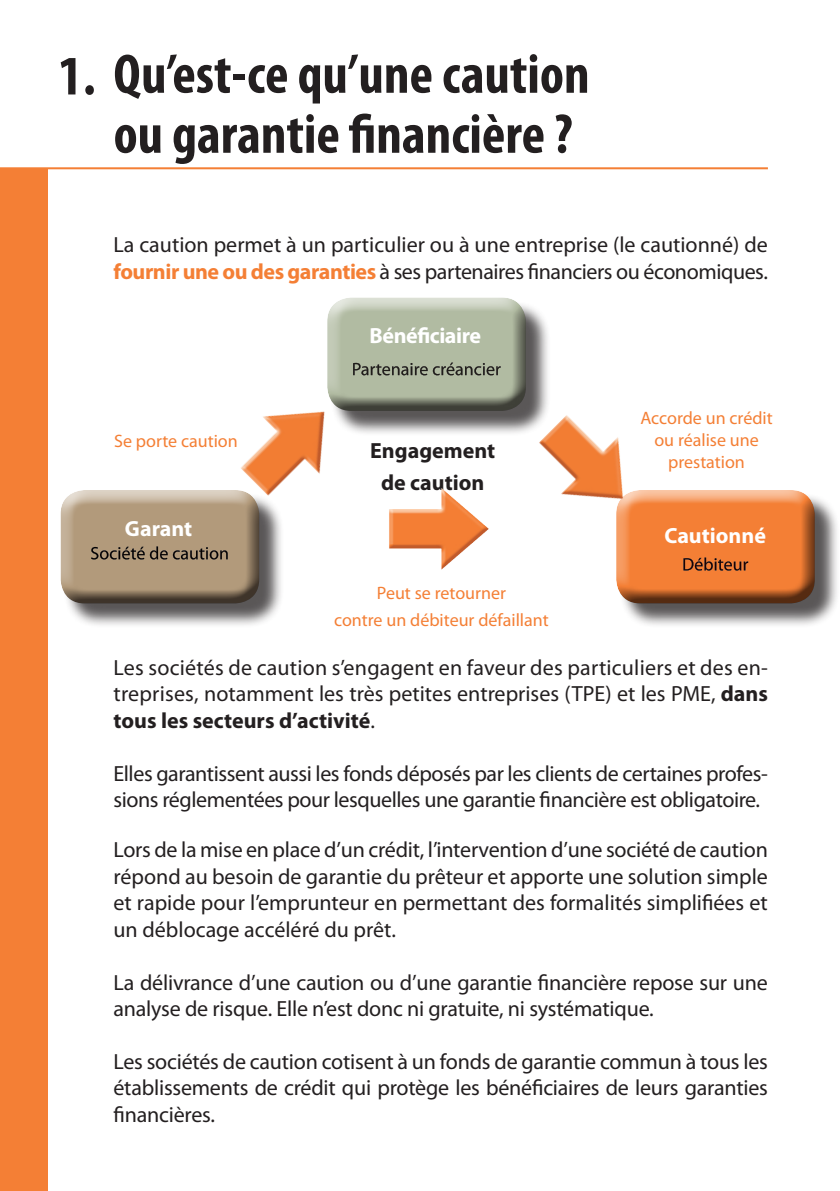
<style>
.page{position:relative;width:840px;height:1191px;background:#fff}
.page>*{position:absolute;margin:0;border:0;box-sizing:border-box;transform-origin:0 0}
.t1{font:700 condensed 56px/60px "Myriad Pro";color:#231f20}
.t2{font:22px/26.4px "Myriad Pro";letter-spacing:-.01em;color:#231f20}
.t3{font:700 22px "Myriad Pro";letter-spacing:-.01em;color:#fff}
.t4{font:700 22px/32px "Myriad Pro";color:#231f20;text-align:center}
.t5{font:18px/21.6px "Myriad Pro";color:#f47f35;text-align:center}
.s1{font-weight:700;color:#f47f35}
.s2{font-weight:700}
</style>
<div class="page">
<hr style="left:0;top:167px;width:767px;height:2px;background:#f47f35">
<div style="left:0;top:168px;width:48px;height:1023px;background:#f47f35"></div>
<div style="left:63px;top:493px;width:221px;height:135px;background:#231f20;opacity:.75"></div>
<div style="left:57px;top:484px;width:202px;height:105px;background:#fff;opacity:.75"></div>
<div style="left:57px;top:495px;width:202px;height:109px;background:#231f20;opacity:.75"></div>
<div style="left:330px;top:300px;width:220px;height:136px;background:#231f20;opacity:.75"></div>
<div style="left:324px;top:291px;width:206px;height:105px;background:#fff;opacity:.75"></div>
<div style="left:324px;top:301px;width:206px;height:112px;background:#231f20;opacity:.75"></div>
<div style="left:618px;top:493px;width:221px;height:135px;background:#231f20;opacity:.75"></div>
<div style="left:612px;top:481px;width:202px;height:108px;background:#fff;opacity:.75"></div>
<div style="left:612px;top:494px;width:202px;height:111px;background:#231f20;opacity:.75"></div>
<img style="left:205px;top:367px;width:172px;height:172px">
<img style="left:494px;top:379px;width:172px;height:172px">
<img style="left:369px;top:478px;width:130px;height:92px">
<h1 class="t1" style="left:113px;top:43px;width:477px;text-indent:-55px">1. Qu’est-ce qu’une caution ou garantie financière ?</h1>
<p class="t2" style="left:113px;top:231px;width:655px">La caution permet à un particulier ou à une entreprise (le cautionné) de <span class="s1">fournir une ou des garanties</span> à ses partenaires financiers ou économiques.</p>
<p class="t5" style="left:114px;top:430px;width:125px">Se porte caution</p>
<p class="t3" style="left:125px;top:514px;width:69px">Garant</p>
<p class="t3" style="left:369px;top:321px;width:113px">Bénéficiaire</p>
<p class="t4" style="left:370px;top:434px;width:126px">Engagement de caution</p>
<p class="t5" style="left:334px;top:578px;width:216px;line-height:27.2px">Peut se retourner<br>contre un débiteur défaillant</p>
<p class="t5" style="left:640px;top:407px;width:134px">Accorde un crédit ou réalise une prestation</p>
<p class="t3" style="left:664px;top:521px;width:103px">Cautionné</p>
<p class="t2" style="left:113px;top:654px;width:655px;text-align:justify">Les sociétés de caution s’engagent en faveur des particuliers et des en&shy;treprises, notamment les très petites entreprises (TPE) et les PME, <span class="s2">dans tous les secteurs d’activité</span>.</p>
<p class="t2" style="left:113px;top:759px;width:655px">Elles garantissent aussi les fonds déposés par les clients de certaines profes&shy;sions réglementées pour lesquelles une garantie financière est obligatoire.</p>
<p class="t2" style="left:113px;top:836px;width:655px;text-align:justify">Lors de la mise en place d’un crédit, l’intervention d’une société de caution répond au besoin de garantie du prêteur et apporte une solution simple et rapide pour l’emprunteur en permettant des formalités simplifiées et un déblocage accéléré du prêt.</p>
<p class="t2" style="left:113px;top:968px;width:655px">La délivrance d’une caution ou d’une garantie financière repose sur une analyse de risque. Elle n’est donc ni gratuite, ni systématique.</p>
<p class="t2" style="left:113px;top:1047px;width:655px;text-align:justify">Les sociétés de caution cotisent à un fonds de garantie commun à tous les établissements de crédit qui protège les bénéficiaires de leurs garanties financières.</p>
</div>
